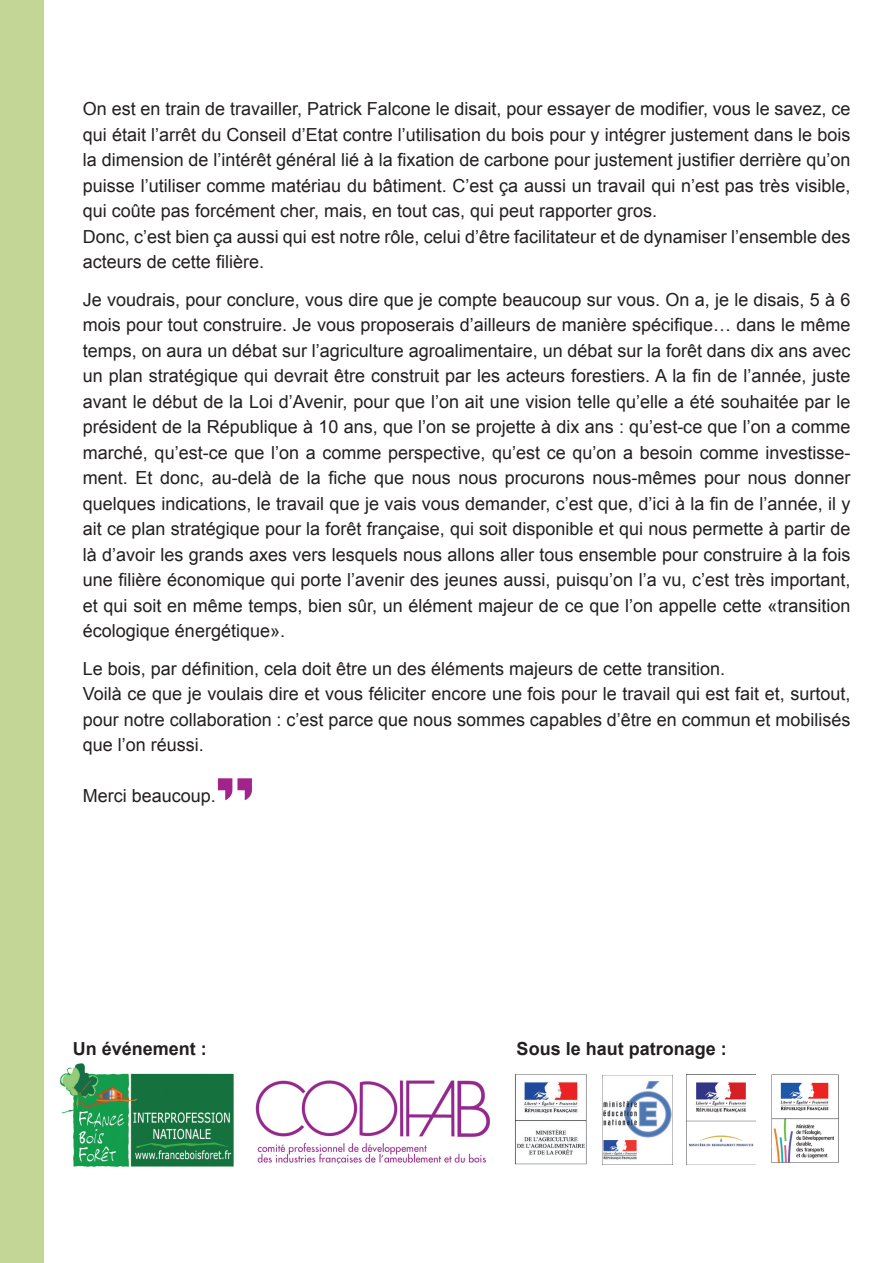
<style>
.page{position:relative;width:893px;height:1263px;background:#fff}
.page>*{position:absolute;margin:0;border:0;box-sizing:border-box;transform-origin:0 0}
.t1{font:90px "Hancock Park Bold Laser";color:#a1238b}
.t2{font:18px/25.5px "Arial";color:#231f20;text-align:justify}
.t3{font:700 18px "Arial";color:#231f20}
</style>
<div class="page">
<div style="left:0;top:0;width:43px;height:1263px;background:#c4d696"></div>
<img style="left:60px;top:1063px;width:174px;height:104px">
<img style="left:255px;top:1080px;width:235px;height:83px">
<img style="left:515px;top:1074px;width:72px;height:91px">
<img style="left:771px;top:1074px;width:68px;height:89px">
<img style="left:602px;top:1075px;width:70px;height:90px">
<img style="left:686px;top:1075px;width:70px;height:89px">
<p class="t2" style="left:83px;top:96px;width:769px">On est en train de travailler, Patrick Falcone le disait, pour essayer de modifier, vous le savez, ce qui était l’arrêt du Conseil d’Etat contre l’utilisation du bois pour y intégrer justement dans le bois la dimension de l’intérêt général lié à la fixation de carbone pour justement justifier derrière qu’on puisse l’utiliser comme matériau du bâtiment. C’est ça aussi un travail qui n’est pas très visible, qui coûte pas forcément cher, mais, en tout cas, qui peut rapporter gros.</p>
<p class="t2" style="left:83px;top:224px;width:769px">Donc, c’est bien ça aussi qui est notre rôle, celui d’être facilitateur et de dynamiser l’ensemble des acteurs de cette filière.</p>
<p class="t2" style="left:83px;top:287px;width:769px">Je voudrais, pour conclure, vous dire que je compte beaucoup sur vous. On a, je le disais, 5 à 6 mois pour tout construire. Je vous proposerais d’ailleurs de manière spécifique… dans le même temps, on aura un débat sur l’agriculture agroalimentaire, un débat sur la forêt dans dix ans avec un plan stratégique qui devrait être construit par les acteurs forestiers. A la fin de l’année, juste avant le début de la Loi d’Avenir, pour que l’on ait une vision telle qu’elle a été souhaitée par le président de la République à 10 ans, que l’on se projette à dix ans : qu’est-ce que l’on a comme marché, qu’est-ce que l’on a comme perspective, qu’est ce qu’on a besoin comme investisse&shy;ment. Et donc, au-delà de la fiche que nous nous procurons nous-mêmes pour nous donner quelques indications, le travail que je vais vous demander, c’est que, d’ici à la fin de l’année, il y ait ce plan stratégique pour la forêt française, qui soit disponible et qui nous permette à partir de là d’avoir les grands axes vers lesquels nous allons aller tous ensemble pour construire à la fois une filière économique qui porte l’avenir des jeunes aussi, puisqu’on l’a vu, c’est très important, et qui soit en même temps, bien sûr, un élément majeur de ce que l’on appelle cette «transition écologique énergétique».</p>
<p class="t2" style="left:83px;top:656px;width:644px">Le bois, par définition, cela doit être un des éléments majeurs de cette transition.</p>
<p class="t2" style="left:83px;top:681px;width:769px">Voilà ce que je voulais dire et vous féliciter encore une fois pour le travail qui est fait et, surtout, pour notre collaboration : c’est parce que nous sommes capables d’être en commun et mobilisés que l’on réussi.</p>
<p class="t2" style="left:83px;top:783px;width:135px">Merci beaucoup.</p>
<p class="t1" style="left:218px;top:776px;width:41px">’’</p>
<p class="t3" style="left:73px;top:1036px;width:136px">Un événement :</p>
<p class="t3" style="left:517px;top:1036px;width:212px">Sous le haut patronage :</p>
</div>
